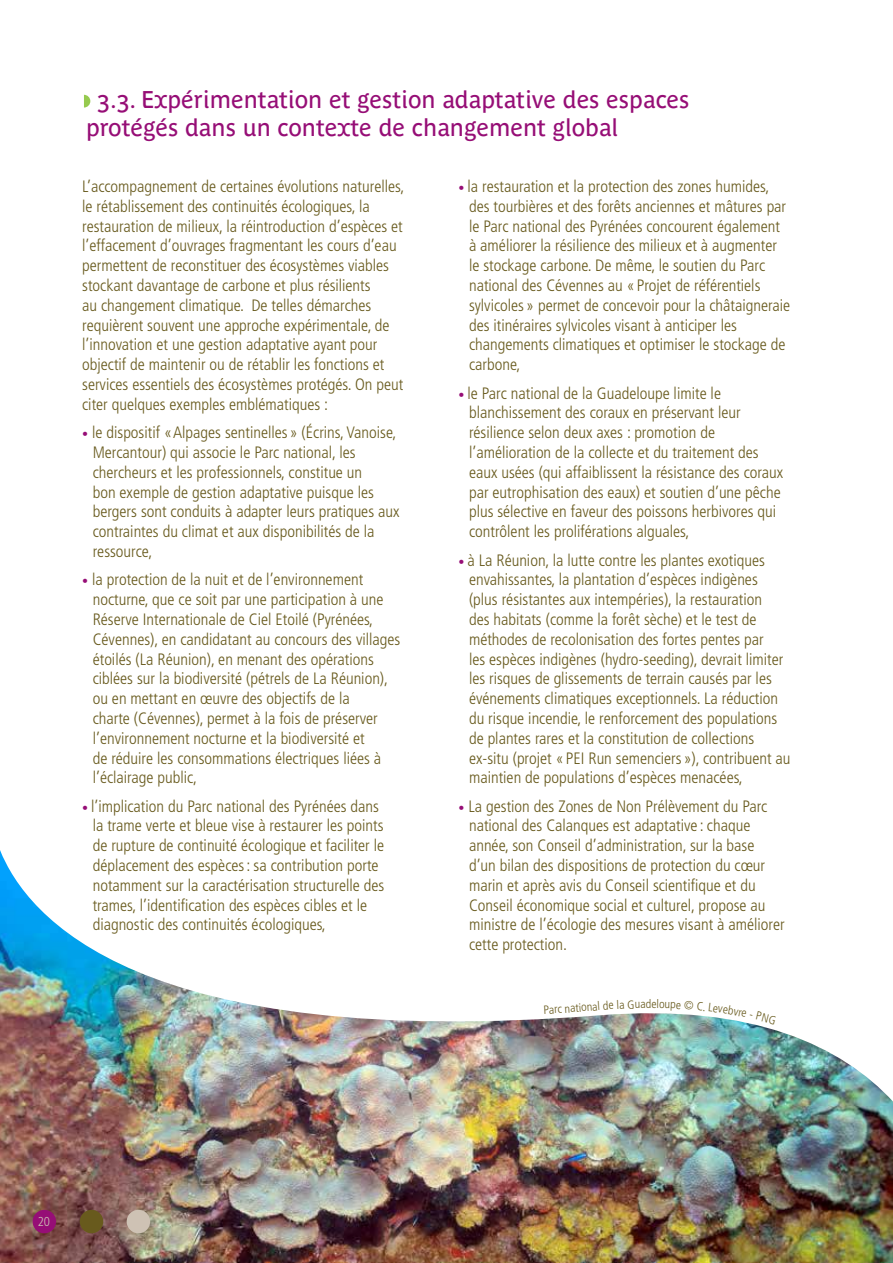
<style>
.page{position:relative;width:893px;height:1263px;background:#fff}
.page>*{position:absolute;margin:0;border:0;box-sizing:border-box;transform-origin:0 0}
.t1{font:24px/28.8px "Parisine Plus Std";color:#960e76}
.t2{font:300 condensed 16.5px/19.8px "Frutiger LT Std";color:#685a1d}
.t3{font:300 condensed 12.9px "Frutiger LT Std";color:#cec2b4}
.t4{font:300 condensed 12px "Frutiger LT Std";color:#685a1d}
.s1{font-size:12px;color:#960e76}
</style>
<div class="page">
<svg style="left:84px;top:95px;width:6px;height:13px"></svg>
<img style="left:0;top:850px;width:893px;height:413px">
<div style="left:127px;top:1210px;width:23px;height:23px;background:#cec2b4;border-radius:50%"></div>
<div style="left:80px;top:1210px;width:23px;height:23px;background:#685a1d;border-radius:50%"></div>
<div style="left:33px;top:1210px;width:23px;height:23px;background:#960e76;border-radius:50%"></div>
<svg style="left:617px;top:1000px;width:28px;height:9px"></svg>
<svg style="left:652px;top:999px;width:124px;height:25px"></svg>
<h1 class="t1" style="left:86px;top:85px;width:605px;text-indent:11px">3.3. Expérimentation et gestion adaptative des espaces protégés dans un contexte de changement global</h1>
<p class="t2" style="left:82px;top:177px;width:324px">L’accompagnement de certaines évolutions naturelles, le rétablissement des continuités écologiques, la restauration de milieux, la réintroduction d’espèces et l’effacement d’ouvrages fragmentant les cours d’eau permettent de reconstituer des écosystèmes viables stockant davantage de carbone et plus résilients<br>au changement climatique. De telles démarches requièrent souvent une approche expérimentale, de l’innovation et une gestion adaptative ayant pour objectif de maintenir ou de rétablir les fonctions et services essentiels des écosystèmes protégés. On peut citer quelques exemples emblématiques :</p>
<p class="t2" style="left:93px;top:423px;width:308px;text-indent:-11px"><span class="s1">•</span> le dispositif «Alpages sentinelles » (Écrins, Vanoise, Mercantour) qui associe le Parc national, les chercheurs et les professionnels, constitue un<br>bon exemple de gestion adaptative puisque les bergers sont conduits à adapter leurs pratiques aux contraintes du climat et aux disponibilités de la ressource,</p>
<p class="t2" style="left:93px;top:570px;width:309px;text-indent:-11px"><span class="s1">•</span> la protection de la nuit et de l’environnement nocturne, que ce soit par une participation à une Réserve Internationale de Ciel Etoilé (Pyrénées, Cévennes), en candidatant au concours des villages étoilés (La Réunion), en menant des opérations ciblées sur la biodiversité (pétrels de La Réunion), ou en mettant en œuvre des objectifs de la<br>charte (Cévennes), permet à la fois de préserver l’environnement nocturne et la biodiversité et<br>de réduire les consommations électriques liées à l’éclairage public,</p>
<p class="t2" style="left:93px;top:796px;width:293px;text-indent:-10px"><span class="s1">•</span> l’implication du Parc national des Pyrénées dans la trame verte et bleue vise à restaurer les points de rupture de continuité écologique et faciliter le déplacement des espèces: sa contribution porte notamment sur la caractérisation structurelle des trames, l’identification des espèces cibles et le diagnostic des continuités écologiques,</p>
<p class="t2" style="left:469px;top:177px;width:323px;text-indent:-10px"><span class="s1">•</span> la restauration et la protection des zones humides, des tourbières et des forêts anciennes et mâtures par le Parc national des Pyrénées concourent également à améliorer la résilience des milieux et à augmenter le stockage carbone. De même, le soutien du Parc national des Cévennes au « Projet de référentiels sylvicoles » permet de concevoir pour la châtaigneraie des itinéraires sylvicoles visant à anticiper les changements climatiques et optimiser le stockage de carbone,</p>
<p class="t2" style="left:469px;top:383px;width:316px;text-indent:-10px"><span class="s1">•</span> le Parc national de la Guadeloupe limite le blanchissement des coraux en préservant leur résilience selon deux axes : promotion de l’amélioration de la collecte et du traitement des eaux usées (qui affaiblissent la résistance des coraux par eutrophisation des eaux) et soutien d’une pêche plus sélective en faveur des poissons herbivores qui contrôlent les proliférations alguales,</p>
<p class="t2" style="left:469px;top:550px;width:323px;text-indent:-10px"><span class="s1">•</span> à La Réunion, la lutte contre les plantes exotiques envahissantes, la plantation d’espèces indigènes (plus résistantes aux intempéries), la restauration<br>des habitats (comme la forêt sèche) et le test de méthodes de recolonisation des fortes pentes par<br>les espèces indigènes (hydro-seeding), devrait limiter les risques de glissements de terrain causés par les événements climatiques exceptionnels. La réduction du risque incendie, le renforcement des populations de plantes rares et la constitution de collections ex-situ (projet « PEI Run semenciers »), contribuent au maintien de populations d’espèces menacées,</p>
<p class="t2" style="left:469px;top:796px;width:317px;text-indent:-11px"><span class="s1">•</span> La gestion des Zones de Non Prélèvement du Parc national des Calanques est adaptative : chaque année, son Conseil d’administration, sur la base d’un bilan des dispositions de protection du cœur marin et après avis du Conseil scientifique et du Conseil économique social et culturel, propose au ministre de l’écologie des mesures visant à améliorer cette protection.</p>
<p class="t4" style="left:543px;top:1003px;width:20px;rotate:-3deg">Parc</p>
<p class="t4" style="left:564px;top:1002px;width:51px;rotate:-4deg">national de</p>
<p class="t4" style="left:646px;top:997px;width:7px">d</p>
<p class="t3" style="left:38px;top:1214px;width:14px">20</p>
</div>
